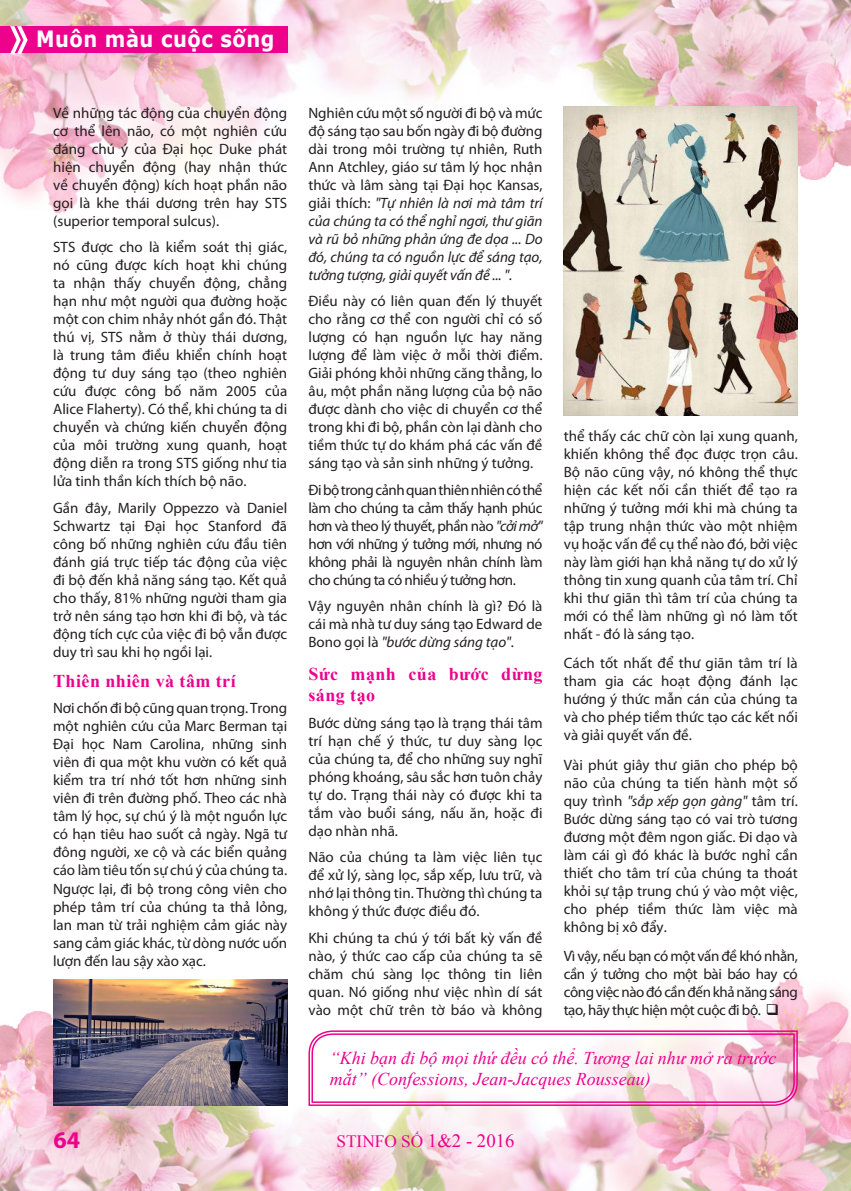
<style>
.page{position:relative;width:851px;height:1191px;background:#fff}
.page>*{position:absolute;margin:0;border:0;box-sizing:border-box;transform-origin:0 0}
.t1{font:700 24px "Myriad Pro";color:#ed028c}
.t2{font:700 22.35px "Verdana";letter-spacing:.025em;color:#fff;scale:.87 1}
.t3{font:italic 18px/21.6px "Times New Roman";color:#ed028c}
.t4{font:700 18px/21.6px "Times New Roman";letter-spacing:.025em;color:#ed028c}
.t5{font:17.25px "Times New Roman";color:#ed028c}
.t6{font:15px/18px "Myriad Pro";color:#231f20;text-align:justify}
.s1{font-style:italic}
.s2{font-size:18.75px}
</style>
<div class="page">
<img style="left:0;top:977px;width:850px;height:214px">
<img style="left:0;top:0;width:850px;height:219px">
<div style="left:0;top:26px;width:287px;height:27px;background:#ed028c"></div>
<svg style="left:10px;top:26px;width:18px;height:28px"></svg>
<img style="left:53px;top:979px;width:234px;height:127px">
<img style="left:563px;top:106px;width:234px;height:310px">
<svg style="left:308px;top:1029px;width:490px;height:77px"></svg>
<h2 class="t2" style="left:36px;top:25px;width:275px">Muôn màu cuộc sống</h2>
<p class="t6" style="left:53px;top:103px;width:235px">Về những tác động của chuyển động cơ thể lên não, có một nghiên cứu đáng chú ý của Đại học Duke phát hiện chuyển động (hay nhận thức về chuyển động) kích hoạt phần não gọi là khe thái dương trên hay STS (superior temporal sulcus).</p>
<p class="t6" style="left:53px;top:238px;width:235px">STS được cho là kiểm soát thị giác, nó cũng được kích hoạt khi chúng ta nhận thấy chuyển động, chẳng hạn như một người qua đường hoặc một con chim nhảy nhót gần đó. Thật thú vị, STS nằm ở thùy thái dương, là trung tâm điều khiển chính hoạt động tư duy sáng tạo (theo nghiên cứu được công bố năm 2005 của Alice Flaherty). Có thể, khi chúng ta di chuyển và chứng kiến chuyển động của môi trường xung quanh, hoạt động diễn ra trong STS giống như tia lửa tinh thần kích thích bộ não.</p>
<p class="t6" style="left:53px;top:498px;width:235px">Gần đây, Marily Oppezzo và Daniel Schwartz tại Đại học Stanford đã công bố những nghiên cứu đầu tiên đánh giá trực tiếp tác động của việc đi bộ đến khả năng sáng tạo. Kết quả cho thấy, 81% những người tham gia trở nên sáng tạo hơn khi đi bộ, và tác động tích cực của việc đi bộ vẫn được duy trì sau khi họ ngồi lại.</p>
<p class="t4" style="left:53px;top:669px;width:184px">Thiên nhiên và tâm trí</p>
<p class="t6" style="left:53px;top:699px;width:235px">Nơi chốn đi bộ cũng quan trọng. Trong một nghiên cứu của Marc Berman tại Đại học Nam Carolina, những sinh viên đi qua một khu vườn có kết quả kiểm tra trí nhớ tốt hơn những sinh viên đi trên đường phố. Theo các nhà tâm lý học, sự chú ý là một nguồn lực có hạn tiêu hao suốt cả ngày. Ngã tư đông người, xe cộ và các biển quảng cáo làm tiêu tốn sự chú ý của chúng ta.<br>Ngược lại, đi bộ trong công viên cho phép tâm trí của chúng ta thả lỏng, lan man từ trải nghiệm cảm giác này sang cảm giác khác, từ dòng nước uốn lượn đến lau sậy xào xạc.</p>
<p class="t1" style="left:53px;top:1124px;width:28px">64</p>
<p class="t6" style="left:308px;top:103px;width:235px">Nghiên cứu một số người đi bộ và mức độ sáng tạo sau bốn ngày đi bộ đường dài trong môi trường tự nhiên, Ruth Ann Atchley, giáo sư tâm lý học nhận thức và lâm sàng tại Đại học Kansas, giải thích: <span class="s1">"Tự nhiên là nơi mà tâm trí của chúng ta có thể nghỉ ngơi, thư giãn và rũ bỏ những phản ứng đe dọa ... Do đó, chúng ta có nguồn lực để sáng tạo, tưởng tượng, giải quyết vấn đề ... "</span>.</p>
<p class="t6" style="left:308px;top:292px;width:235px">Điều này có liên quan đến lý thuyết cho rằng cơ thể con người chỉ có số lượng có hạn nguồn lực hay năng lượng để làm việc ở mỗi thời điểm.<br>Giải phóng khỏi những căng thẳng, lo âu, một phần năng lượng của bộ não được dành cho việc di chuyển cơ thể trong khi đi bộ, phần còn lại dành cho tiềm thức tự do khám phá các vấn đề sáng tạo và sản sinh những ý tưởng.</p>
<p class="t6" style="left:308px;top:480px;width:235px">Đi bộ trong cảnh quan thiên nhiên có thể làm cho chúng ta cảm thấy hạnh phúc hơn và theo lý thuyết, phần nào <span class="s1">"cởi mở" </span>hơn với những ý tưởng mới, nhưng nó không phải là nguyên nhân chính làm cho chúng ta có nhiều ý tưởng hơn.</p>
<p class="t6" style="left:308px;top:597px;width:235px">Vậy nguyên nhân chính là gì? Đó là cái mà nhà tư duy sáng tạo Edward de Bono gọi là <span class="s1">"bước dừng sáng tạo"</span>.</p>
<p class="t4" style="left:308px;top:662px;width:235px">Sức mạnh của bước dừng sáng tạo</p>
<p class="t6" style="left:308px;top:713px;width:235px">Bước dừng sáng tạo là trạng thái tâm trí hạn chế ý thức, tư duy sàng lọc của chúng ta, để cho những suy nghĩ phóng khoáng, sâu sắc hơn tuôn chảy tự do. Trạng thái này có được khi ta tắm vào buổi sáng, nấu ăn, hoặc đi dạo nhàn nhã.</p>
<p class="t6" style="left:308px;top:848px;width:235px">Não của chúng ta làm việc liên tục để xử lý, sàng lọc, sắp xếp, lưu trữ, và nhớ lại thông tin. Thường thì chúng ta không ý thức được điều đó.</p>
<p class="t6" style="left:308px;top:928px;width:235px">Khi chúng ta chú ý tới bất kỳ vấn đề nào, ý thức cao cấp của chúng ta sẽ chăm chú sàng lọc thông tin liên quan. Nó giống như việc nhìn dí sát vào một chữ trên tờ báo và không</p>
<p class="t3" style="left:330px;top:1046px;width:448px">“Khi bạn đi bộ mọi thứ đều có thể. Tương lai như mở ra trước mắt” (Confessions, Jean-Jacques Rousseau)</p>
<p class="t6" style="left:563px;top:426px;width:235px">thể thấy các chữ còn lại xung quanh, khiến không thể đọc được trọn câu.<br>Bộ não cũng vậy, nó không thể thực hiện các kết nối cần thiết để tạo ra những ý tưởng mới khi mà chúng ta tập trung nhận thức vào một nhiệm vụ hoặc vấn đề cụ thể nào đó, bởi việc này làm giới hạn khả năng tự do xử lý thông tin xung quanh của tâm trí. Chỉ khi thư giãn thì tâm trí của chúng ta mới có thể làm những gì nó làm tốt nhất - đó là sáng tạo.</p>
<p class="t6" style="left:563px;top:654px;width:235px">Cách tốt nhất để thư giãn tâm trí là tham gia các hoạt động đánh lạc hướng ý thức mẫn cán của chúng ta và cho phép tiềm thức tạo các kết nối và giải quyết vấn đề.</p>
<p class="t6" style="left:563px;top:755px;width:235px">Vài phút giây thư giãn cho phép bộ não của chúng ta tiến hành một số quy trình <span class="s1">"sắp xếp gọn gàng"</span> tâm trí.<br>Bước dừng sáng tạo có vai trò tương đương một đêm ngon giấc. Đi dạo và làm cái gì đó khác là bước nghỉ cần thiết cho tâm trí của chúng ta thoát khỏi sự tập trung chú ý vào một việc, cho phép tiềm thức làm việc mà không bị xô đẩy.</p>
<p class="t6" style="left:563px;top:946px;width:235px">Vì vậy, nếu bạn có một vấn đề khó nhằn, cần ý tưởng cho một bài báo hay có công việc nào đó cần đến khả năng sáng tạo, hãy thực hiện một cuộc đi bộ. ❑</p>
<p class="t5" style="left:336px;top:1130px;width:179px">STINFO SỐ <span class="s2">1&amp;2 - 2016</span></p>
</div>
